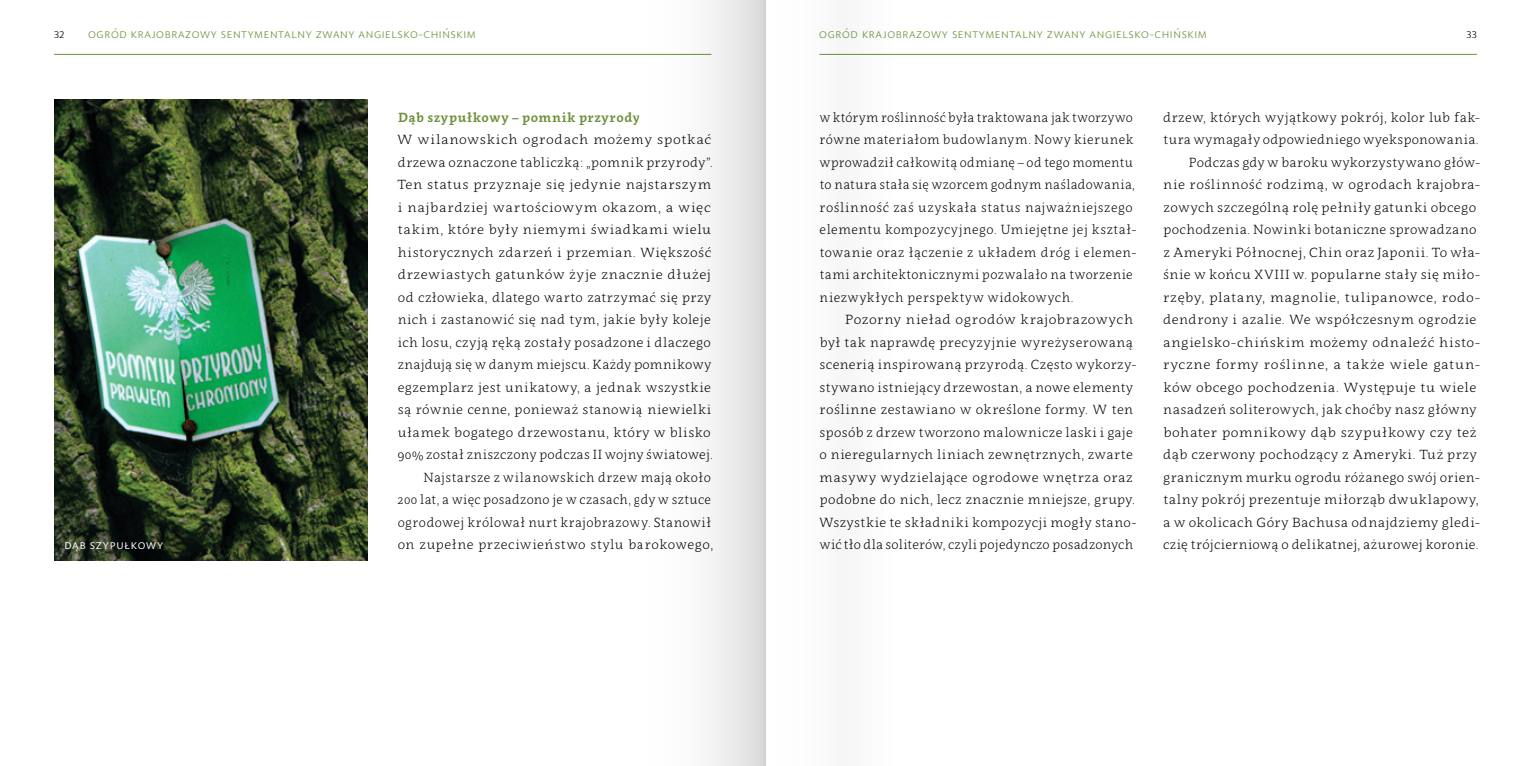
<style>
.page{position:relative;width:1531px;height:766px;background:#fff}
.page>*{position:absolute;margin:0;border:0;box-sizing:border-box;transform-origin:0 0}
.t1{font:300 13.2px/22.5px "Clavo";letter-spacing:.035em;color:#000}
.t2{font:300 13.2px/22.5px "Clavo";letter-spacing:.035em;color:#000;text-align:right;scale:1.04 1}
.t3{font:300 13.2px/22.5px "Clavo";letter-spacing:.035em;color:#000;scale:.94 1}
.t4{font:700 13.2px "Clavo";letter-spacing:.035em;color:#6e923d}
.t5{font:300 12px "Lelum Sans";letter-spacing:.05em;color:#6e923d}
.t6{font:12px "Lelum Sans";letter-spacing:.065em;color:#fff}
.t7{font:300 12px "Lelum Sans";color:#000}
</style>
<div class="page">
<hr style="left:54px;top:54px;width:657px;height:1px;background:#6e923d">
<hr style="left:819px;top:54px;width:658px;height:1px;background:#6e923d">
<img style="left:54px;top:99px;width:314px;height:461px">
<div style="left:57px;top:534px;width:114px;height:23px;background:#000;opacity:.5"></div>
<div style="left:639px;top:0;width:126px;height:765px;background:linear-gradient(to right,#fff,#e0e0e1)"></div>
<div style="left:766px;top:0;width:126px;height:765px;background:#fbfbfb"></div>
<p class="t7" style="left:54px;top:25px;width:12px">32</p>
<p class="t5" style="left:88px;top:25px;width:389px">Ogród krajobrazowy sentymentalny zwany angielsko-chińskim</p>
<p class="t5" style="left:819px;top:25px;width:389px">Ogród krajobrazowy sentymentalny zwany angielsko-chińskim</p>
<p class="t7" style="left:1466px;top:25px;width:12px">33</p>
<p class="t3" style="left:819px;top:105px;width:338px">w którym roślinność była traktowana jak tworzywo równe materiałom budowlanym. Nowy kierunek wprowadził całkowitą odmianę – od tego momentu to natura stała się wzorcem godnym naśladowania, roślinność zaś uzyskała status najważniejszego elementu kompozycyjnego. Umiejętne jej kształ&shy;towanie oraz łączenie z układem dróg i elemen&shy;tami architektonicznymi pozwalało na tworzenie niezwykłych perspektyw widokowych.</p>
<p class="t1" style="left:819px;top:308px;width:319px;text-indent:26px">Pozorny nieład ogrodów krajobrazowych był tak naprawdę precyzyjnie wyreżyserowaną scenerią inspirowaną przyrodą. Często wykorzy&shy;stywano istniejący drzewostan, a nowe elementy roślinne zestawiano w określone formy. W ten sposób z drzew tworzono malownicze laski i gaje o nieregularnych liniach zewnętrznych, zwarte masywy wydzielające ogrodowe wnętrza oraz podobne do nich, lecz znacznie mniejsze, grupy.<br>Wszystkie te składniki kompozycji mogły stano&shy;wić tło dla soliterów, czyli pojedynczo posadzonych</p>
<p class="t1" style="left:1163px;top:105px;width:319px;text-align:right">drzew, których wyjątkowy pokrój, kolor lub fak&shy;tura wymagały odpowiedniego wyeksponowania.<br>Podczas gdy w baroku wykorzystywano głów-<br>nie roślinność rodzimą, w ogrodach krajobra&shy;zowych szczególną rolę pełniły gatunki obcego pochodzenia. Nowinki botaniczne sprowadzano z Ameryki Północnej, Chin oraz Japonii. To wła&shy;śnie w końcu XVIII w. popularne stały się miło&shy;rzęby, platany, magnolie, tulipanowce, rodo&shy;dendrony i azalie. We współczesnym ogrodzie angielsko-chińskim możemy odnaleźć histo&shy;ryczne formy roślinne, a także wiele gatun&shy;ków obcego pochodzenia. Występuje tu wiele nasadzeń soliterowych, jak choćby nasz główny bohater pomnikowy dąb szypułkowy czy też dąb czerwony pochodzący z Ameryki. Tuż przy granicznym murku ogrodu różanego swój orien&shy;talny pokrój prezentuje miłorząb dwuklapowy, a w okolicach Góry Bachusa odnajdziemy gledi-</p>
<p class="t4" style="left:398px;top:107px;width:243px">Dąb szypułkowy – pomnik przyrody</p>
<p class="t2" style="left:397px;top:128px;width:305px">W wilanowskich ogrodach możemy spotkać drzewa oznaczone tabliczką: „pomnik przyrody”.<br>Ten status przyznaje się jedynie najstarszym i najbardziej wartościowym okazom, a więc takim, które były niemymi świadkami wielu historycznych zdarzeń i przemian. Większość drzewiastych gatunków żyje znacznie dłużej od człowieka, dlatego warto zatrzymać się przy nich i zastanowić się nad tym, jakie były koleje ich losu, czyją ręką zostały posadzone i dlaczego znajdują się w danym miejscu. Każdy pomnikowy egzemplarz jest unikatowy, a jednak wszystkie są równie cenne, ponieważ stanowią niewielki ułamek bogatego drzewostanu, który w blisko 90% został zniszczony podczas II wojny światowej.<br>Najstarsze z wilanowskich drzew mają około<br>200 lat, a więc posadzono je w czasach, gdy w sztuce ogrodowej królował nurt krajobrazowy. Stanowił on zupełne przeciwieństwo stylu barokowego,</p>
<p class="t6" style="left:64px;top:536px;width:100px">dąb szypułkowy</p>
<p class="t1" style="left:1163px;top:533px;width:317px">czię trójcierniową o delikatnej, ażurowej koronie.</p>
</div>
